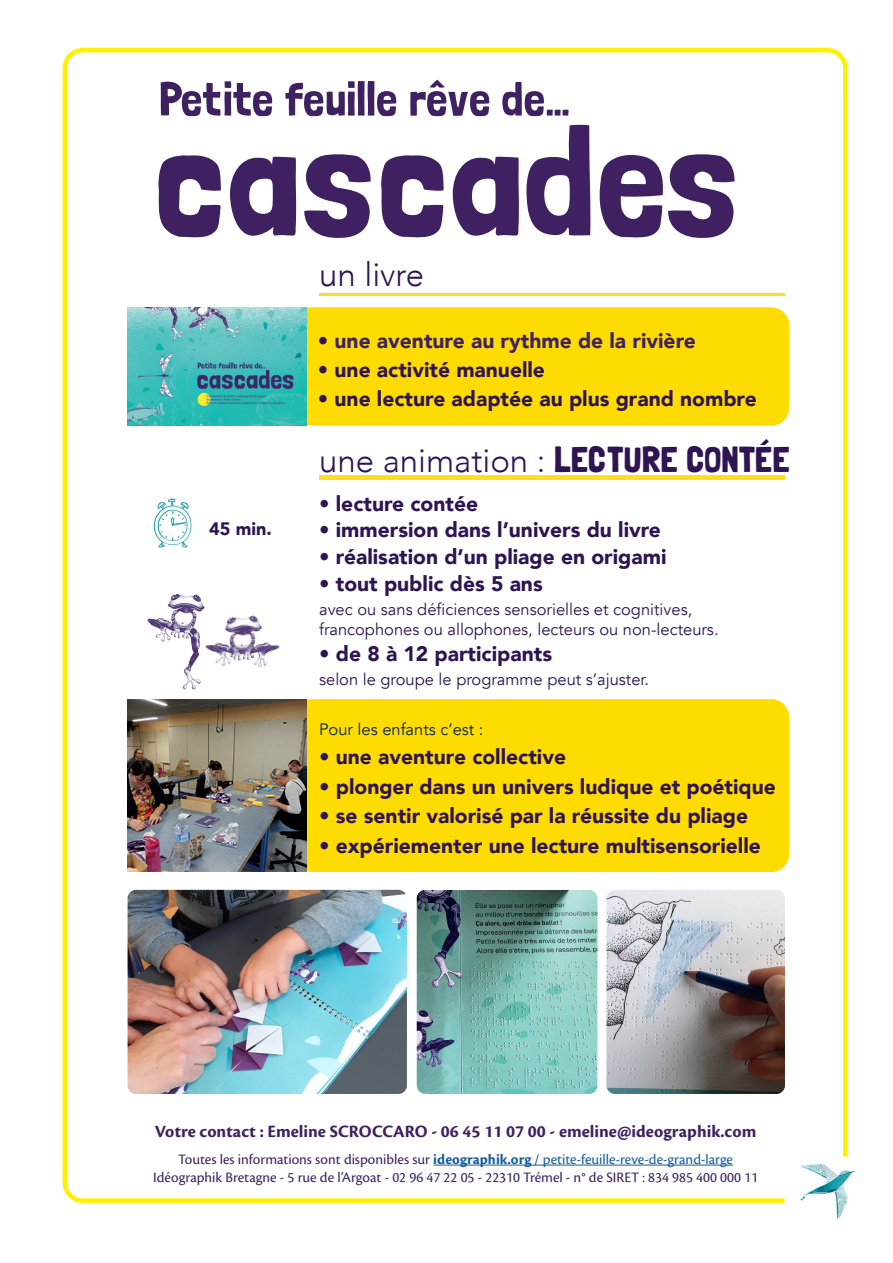
<style>
.page{position:relative;width:893px;height:1263px;background:#fff}
.page>*{position:absolute;margin:0;border:0;box-sizing:border-box;transform-origin:0 0}
.t1{font:300 33px "Avenir";color:#2f1453}
.t2{font:900 21px "Avenir";color:#2f1453}
.t3{font:900 21px "Avenir";color:#3f2162}
.t4{font:700 18px "Cronos Pro";color:#3f2162}
.t5{font:900 18px "Avenir";color:#2f1453}
.t6{font:16.5px/19.8px "Avenir";color:#2f1453}
.t7{font:16.5px "Avenir";color:#00215d}
.t8{font:15px "Cronos Pro";color:#3f2162}
.s1{color:#2f1453}
.s2{font-family:"Londrina Solid";font-weight:400;font-size:36px}
.s3{font-weight:700;color:#175d9e}
.s4{color:#175d9e}
</style>
<div class="page">
<div style="left:63px;top:48px;width:785px;height:1155px;border:4px solid #fff101;border-radius:18px"></div>
<div style="left:294px;top:307px;width:495px;height:119px;background:#ffdc01;border-radius:18px"></div>
<img style="left:128px;top:307px;width:179px;height:119px">
<div style="left:294px;top:699px;width:495px;height:173px;background:#ffdc01;border-radius:18px"></div>
<img style="left:128px;top:699px;width:179px;height:173px">
<svg style="left:154px;top:498px;width:37px;height:49px"></svg>
<hr style="left:319px;top:293px;width:466px;height:3px;background:#ffde1b">
<hr style="left:319px;top:475px;width:466px;height:4px;background:#ffde1b">
<img style="left:128px;top:890px;width:279px;height:204px">
<img style="left:417px;top:890px;width:180px;height:204px">
<img style="left:606px;top:890px;width:179px;height:204px">
<hr style="left:433px;top:1165px;width:300px;height:1px;background:#175d9e">
<img style="left:784px;top:1157px;width:72px;height:63px">
<svg style="left:158px;top:124px;width:577px;height:114px"></svg>
<svg style="left:161px;top:80px;width:407px;height:37px"></svg>
<img style="left:147px;top:594px;width:52px;height:96px">
<img style="left:199px;top:596px;width:81px;height:88px">
<p class="t1" style="left:319px;top:255px;width:107px">un livre</p>
<p class="t3" style="left:318px;top:322px;width:379px"><span class="s1">•</span> une aventure au rythme de la rivière</p>
<p class="t2" style="left:318px;top:352px;width:229px">• une activité manuelle</p>
<p class="t2" style="left:318px;top:381px;width:440px">• une lecture adaptée au plus grand nombre</p>
<p class="t5" style="left:209px;top:513px;width:64px">45 min.</p>
<p class="t1" style="left:319px;top:441px;width:472px">une animation : <span class="s2">LECTURE CONTÉE</span></p>
<p class="t2" style="left:319px;top:485px;width:161px">• lecture contée</p>
<p class="t2" style="left:319px;top:512px;width:343px">• immersion dans l’univers du livre</p>
<p class="t2" style="left:319px;top:539px;width:349px">• réalisation d’un pliage en origami</p>
<p class="t2" style="left:319px;top:565px;width:225px">• tout public dès 5 ans</p>
<p class="t6" style="left:319px;top:599px;width:401px">avec ou sans déficiences sensorielles et cognitives, francophones ou allophones, lecteurs ou non-lecteurs.</p>
<p class="t2" style="left:319px;top:636px;width:234px">• de 8 à 12 participants</p>
<p class="t6" style="left:319px;top:670px;width:331px">selon le groupe le programme peut s’ajuster.</p>
<p class="t7" style="left:319px;top:719px;width:166px">Pour les enfants c’est :</p>
<p class="t2" style="left:319px;top:739px;width:248px">• une aventure collective</p>
<p class="t2" style="left:319px;top:768px;width:458px">• plonger dans un univers ludique et poétique</p>
<p class="t2" style="left:319px;top:798px;width:430px">• se sentir valorisé par la réussite du pliage</p>
<p class="t2" style="left:319px;top:827px;width:443px">• expériementer une lecture multisensorielle</p>
<p class="t4" style="left:155px;top:1121px;width:603px">Votre contact : Emeline SCROCCARO - 06 45 11 07 00 - emeline@ideographik.com</p>
<p class="t8" style="left:178px;top:1150px;width:556px">Toutes les informations sont disponibles sur <span class="s3">ideographik.org</span> <span class="s4">/ petite-feuille-reve-de-grand-large</span></p>
<p class="t8" style="left:153px;top:1168px;width:607px">Idéographik Bretagne - 5 rue de l’Argoat - 02 96 47 22 05 - 22310 Trémel - n° de SIRET : 834 985 400 000 11</p>
</div>
